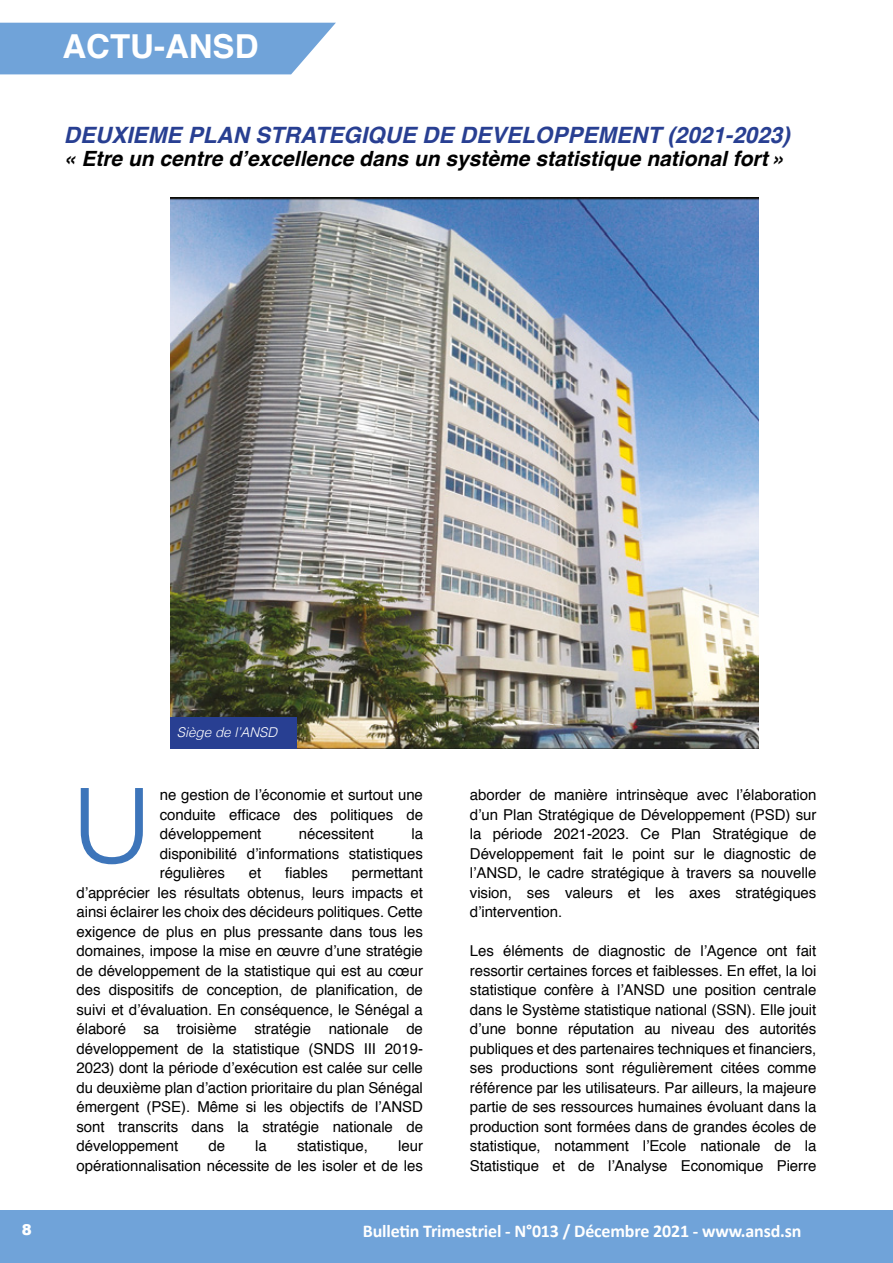
<style>
.page{position:relative;width:893px;height:1263px;background:#fff}
.page>*{position:absolute;margin:0;border:0;box-sizing:border-box;transform-origin:0 0}
.t1{font:108px "Montserrat";color:#3d75ba}
.t2{font:700 33px "Helvetica";color:#fff}
.t3{font:italic 700 22.5px "Helvetica";color:#283f92}
.t4{font:italic 700 21px "Helvetica";color:#000}
.t5{font:700 18px "Calibri";letter-spacing:-.01em;color:#fff}
.t6{font:15px/19.5px "Helvetica";letter-spacing:-.005em;color:#000;text-align:justify}
.t7{font:900 15px "Arial";color:#fff}
.t8{font:italic 300 13.5px "Helvetica";color:#fff}
</style>
<div class="page">
<div style="left:0;top:1210px;width:893px;height:53px;background:#70a3d9"></div>
<div style="left:0;top:23px;width:336px;height:51px;background:#70a3d9"></div>
<img style="left:170px;top:198px;width:588px;height:550px">
<div style="left:170px;top:718px;width:127px;height:31px;background:#283f92"></div>
<h2 class="t2" style="left:62px;top:20px;width:198px">ACTU-ANSD</h2>
<h3 class="t3" style="left:64px;top:117px;width:727px">DEUXIEME PLAN STRATEGIQUE DE DEVELOPPEMENT (2021-2023)</h3>
<h3 class="t4" style="left:64px;top:142px;width:723px">« Etre un centre d’excellence dans un système statistique national fort »</h3>
<p class="t8" style="left:177px;top:721px;width:102px">Siège de l’ANSD</p>
<h1 class="t1" style="left:69px;top:751px;width:87px">U</h1>
<p class="t6" style="left:160px;top:785px;width:265px">ne gestion de l’économie et surtout une conduite efficace des politiques de développement</p>
<p class="t6" style="left:299px;top:824px;width:77px">nécessitent</p>
<p class="t6" style="left:160px;top:824px;width:265px;text-indent:252px">la disponibilité d’informations statistiques régulières</p>
<p class="t6" style="left:249px;top:863px;width:14px">et</p>
<p class="t6" style="left:285px;top:863px;width:44px">fiables</p>
<p class="t6" style="left:77px;top:863px;width:348px;text-indent:275px">permettant d’apprécier les résultats obtenus, leurs impacts et ainsi éclairer les choix des décideurs politiques. Cette exigence de plus en plus pressante dans tous les domaines, impose la mise en œuvre d’une stratégie de développement de la statistique qui est au cœur des dispositifs de conception, de planification, de suivi et d’évaluation. En conséquence, le Sénégal a élaboré sa troisième stratégie nationale de développement de la statistique (SNDS III 2019- 2023) dont la période d’exécution est calée sur celle du deuxième plan d’action prioritaire du plan Sénégal émergent (PSE). Même si les objectifs de l’ANSD sont transcrits dans la stratégie nationale de développement</p>
<p class="t6" style="left:208px;top:1136px;width:18px">de</p>
<p class="t6" style="left:255px;top:1136px;width:13px">la</p>
<p class="t6" style="left:297px;top:1136px;width:72px">statistique,</p>
<p class="t6" style="left:77px;top:1136px;width:348px;text-align:right">leur<br>opérationnalisation nécessite de les isoler et de les</p>
<p class="t6" style="left:470px;top:785px;width:348px">aborder de manière intrinsèque avec l’élaboration d’un Plan Stratégique de Développement (PSD) sur la période 2021-2023. Ce Plan Stratégique de Développement fait le point sur le diagnostic de l’ANSD, le cadre stratégique à travers sa nouvelle vision, ses valeurs et les axes stratégiques d’intervention.</p>
<p class="t6" style="left:470px;top:941px;width:348px">Les éléments de diagnostic de l’Agence ont fait ressortir certaines forces et faiblesses. En effet, la loi statistique confère à l’ANSD une position centrale dans le Système statistique national (SSN). Elle jouit d’une bonne réputation au niveau des autorités publiques et des partenaires techniques et financiers, ses productions sont régulièrement citées comme référence par les utilisateurs. Par ailleurs, la majeure partie de ses ressources humaines évoluant dans la production sont formées dans de grandes écoles de statistique, notamment l’Ecole nationale de la Statistique et de l’Analyse Economique Pierre</p>
<p class="t7" style="left:22px;top:1222px;width:12px">8</p>
<p class="t5" style="left:363px;top:1220px;width:440px">Bulletin Trimestriel - N°013 / Décembre 2021 - www.ansd.sn</p>
</div>
